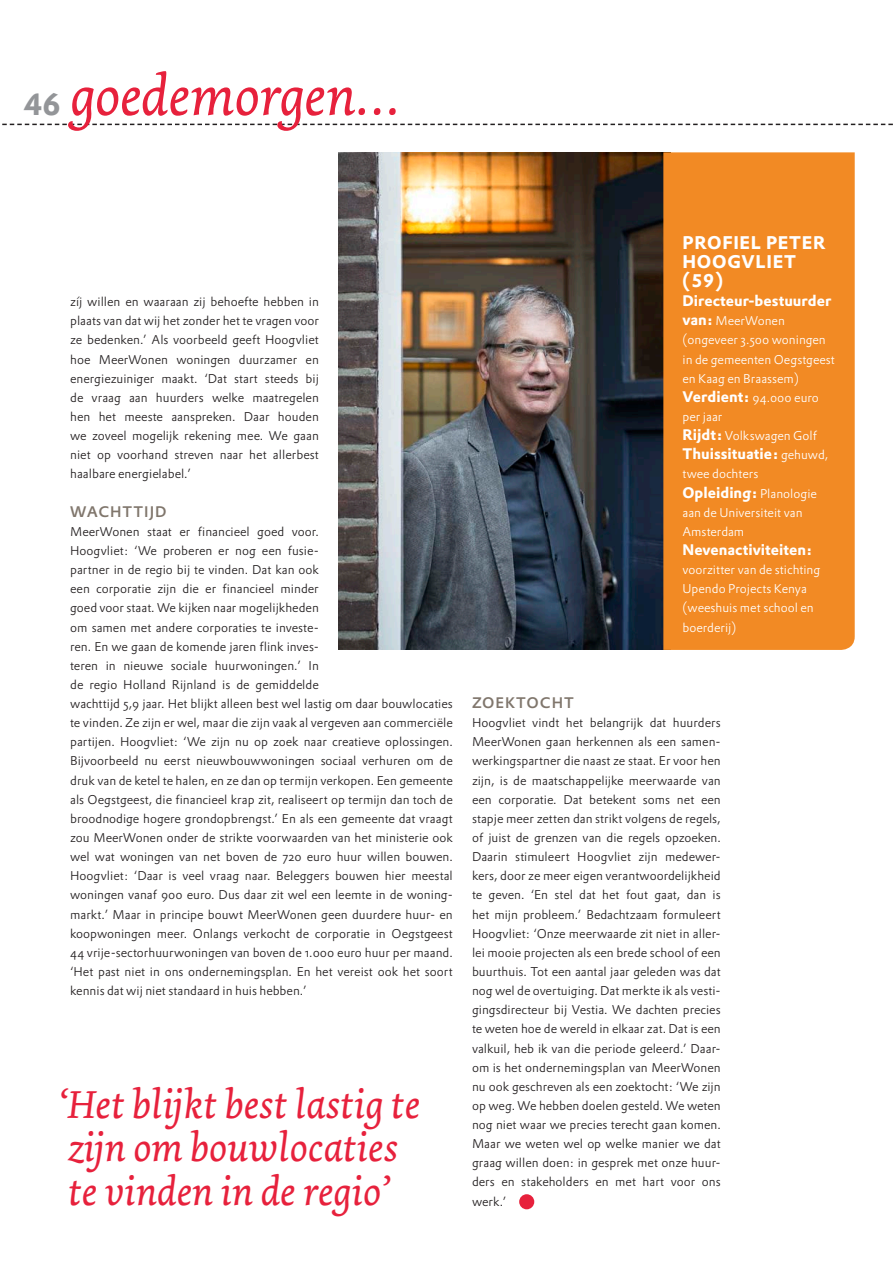
<style>
.page{position:relative;width:893px;height:1263px;background:#fff}
.page>*{position:absolute;margin:0;border:0;box-sizing:border-box;transform-origin:0 0}
.t1{font:italic 60px "Dolly Std";letter-spacing:-.005em;color:#e7213c}
.t2{font:italic 42.75px/43.5px "Dolly Std";color:#e7213c}
.t3{font:700 30px "DTL Prokyon TOT";color:#939598}
.t4{font:700 18px/19.2px "DTL Prokyon TOT";letter-spacing:.04em;color:#fff}
.t5{font:700 15px "DTL Prokyon TOT";color:#fff}
.t6{font:500 15px "DTL Prokyon TOT";letter-spacing:.06em;color:#80766c}
.t7{font:300 12.45px/19.2px "DTL Prokyon TOT";color:#231f20;text-align:justify}
.t8{font:300 12.45px/19.2px "DTL Prokyon TOT";color:#fff}
.s1{font-weight:700;font-size:15px}
.s2{font-weight:300;font-size:12.45px}
</style>
<div class="page">
<img style="left:338px;top:152px;width:325px;height:498px">
<div style="left:663px;top:152px;width:192px;height:498px;background:#f28a24"></div>
<svg style="left:2px;top:124px;width:891px;height:1px"></svg>
<div style="left:519px;top:1194px;width:15px;height:15px;background:#e7213c;border-radius:50%"></div>
<h3 class="t3" style="left:24px;top:84px;width:38px">46</h3>
<h1 class="t1" style="left:70px;top:62px;width:330px">goedemorgen…</h1>
<p class="t7" style="left:70px;top:292px;width:250px">zíj willen en waaraan zij behoefte hebben in plaats van dat wij het zonder het te vragen voor ze bedenken.’ Als voorbeeld geeft Hoogvliet hoe MeerWonen woningen duurzamer en energiezuiniger maakt. ‘Dat start steeds bij de vraag aan huurders welke maatregelen hen het meeste aanspreken. Daar houden we zoveel mogelijk rekening mee. We gaan niet op voorhand streven naar het allerbest haalbare energielabel.’</p>
<p class="t6" style="left:70px;top:502px;width:98px">WACHTTIJD</p>
<p class="t7" style="left:70px;top:522px;width:250px;text-align:left">MeerWonen staat er financieel goed voor.<br>Hoogvliet: ‘We proberen er nog een fusie&shy;partner in de regio bij te vinden. Dat kan ook een corporatie zijn die er financieel minder goed voor staat. We kijken naar mogelijkheden om samen met andere corporaties te investe&shy;ren. En we gaan de komende jaren flink inves&shy;teren in nieuwe sociale huurwoningen.’ In de regio Holland Rijnland is de gemiddelde</p>
<p class="t7" style="left:70px;top:694px;width:384px">wachttijd 5,9 jaar. Het blijkt alleen best wel lastig om daar bouwlocaties te vinden. Ze zijn er wel, maar die zijn vaak al vergeven aan commerciële partijen. Hoogvliet: ‘We zijn nu op zoek naar creatieve oplossingen.<br>Bijvoorbeeld nu eerst nieuwbouwwoningen sociaal verhuren om de druk van de ketel te halen, en ze dan op termijn verkopen. Een gemeente als Oegstgeest, die financieel krap zit, realiseert op termijn dan toch de broodnodige hogere grondopbrengst.’ En als een gemeente dat vraagt zou MeerWonen onder de strikte voorwaarden van het ministerie ook wel wat woningen van net boven de 720 euro huur willen bouwen.<br>Hoogvliet: ‘Daar is veel vraag naar. Beleggers bouwen hier meestal woningen vanaf 900 euro. Dus daar zit wel een leemte in de woning&shy;markt.’ Maar in principe bouwt MeerWonen geen duurdere huur- en koopwoningen meer. Onlangs verkocht de corporatie in Oegstgeest 44 vrije-sectorhuurwoningen van boven de 1.000 euro huur per maand. ‘Het past niet in ons ondernemingsplan. En het vereist ook het soort kennis dat wij niet standaard in huis hebben.’</p>
<h2 class="t2" style="left:59px;top:1083px;width:363px">‘Het blijkt best lastig te zijn om bouwlocaties te vinden in de regio’</h2>
<h3 class="t4" style="left:682px;top:233px;width:145px">PROFIEL PETER<br>HOOGVLIET (59)</h3>
<p class="t5" style="left:682px;top:291px;width:151px">Directeur-bestuurder</p>
<p class="t8" style="left:682px;top:311px;width:154px"><span class="s1">van:</span> MeerWonen (ongeveer 3.500 woningen in de gemeenten Oegstgeest en Kaag en Braassem)<br><span class="s1">Verdient:</span> 94.000 euro per jaar<br><span class="s1">Rijdt:</span> Volkswagen Golf</p>
<p class="t5" style="left:682px;top:444px;width:147px">Thuissituatie: <span class="s2">gehuwd,</span></p>
<p class="t8" style="left:682px;top:464px;width:77px">twee dochters</p>
<p class="t5" style="left:682px;top:482px;width:136px">Opleiding: <span class="s2">Planologie</span></p>
<p class="t8" style="left:682px;top:503px;width:122px">aan de Universiteit van<br>Amsterdam</p>
<p class="t5" style="left:682px;top:540px;width:131px">Nevenactiviteiten:</p>
<p class="t8" style="left:682px;top:560px;width:139px">voorzitter van de stichting<br>Upendo Projects Kenya (weeshuis met school en boerderij)</p>
<p class="t6" style="left:472px;top:693px;width:103px">ZOEKTOCHT</p>
<p class="t7" style="left:472px;top:713px;width:250px">Hoogvliet vindt het belangrijk dat huurders MeerWonen gaan herkennen als een samen&shy;werkingspartner die naast ze staat. Er voor hen zijn, is de maatschappelijke meerwaarde van een corporatie. Dat betekent soms net een stapje meer zetten dan strikt volgens de regels, of juist de grenzen van die regels opzoeken.<br>Daarin stimuleert Hoogvliet zijn medewer&shy;kers, door ze meer eigen verantwoordelijkheid te geven. ‘En stel dat het fout gaat, dan is het mijn probleem.’ Bedachtzaam formuleert Hoogvliet: ‘Onze meerwaarde zit niet in aller&shy;lei mooie projecten als een brede school of een buurthuis. Tot een aantal jaar geleden was dat nog wel de overtuiging. Dat merkte ik als vesti&shy;gingsdirecteur bij Vestia. We dachten precies te weten hoe de wereld in elkaar zat. Dat is een valkuil, heb ik van die periode geleerd.’ Daar&shy;om is het ondernemingsplan van MeerWonen nu ook geschreven als een zoektocht: ‘We zijn op weg. We hebben doelen gesteld. We weten nog niet waar we precies terecht gaan komen.<br>Maar we weten wel op welke manier we dat graag willen doen: in gesprek met onze huur&shy;ders en stakeholders en met hart voor ons werk.’</p>
</div>
